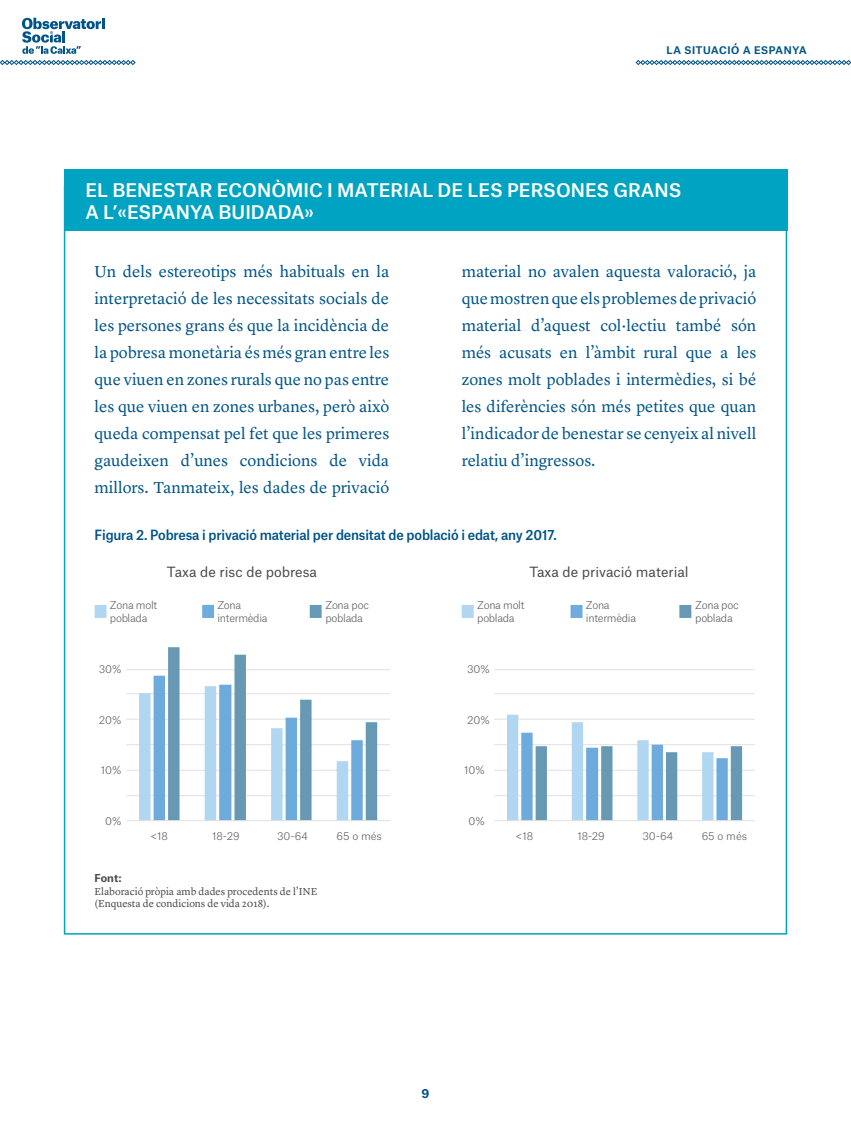
<style>
.page{position:relative;width:851px;height:1127px;background:#fff}
.page>*{position:absolute;margin:0;border:0;box-sizing:border-box;transform-origin:0 0}
.t1{font:500 18px/21.6px "Atlas Grotesk";color:#fff}
.t2{font:16.5px/27px "Lyon Text";color:#005487;text-align:justify}
.t3{font:500 13.5px "Atlas Grotesk";letter-spacing:-.015em;color:#005487;scale:.94 1}
.t4{font:13.5px "Atlas Grotesk";color:#4a4a49}
.t5{font:500 12px "Atlas Grotesk";color:#005487}
.t6{font:700 12px "Atlas Grotesk";color:#005487}
.t7{font:300 10.5px/12.6px "Atlas Grotesk";letter-spacing:-.03em;color:#646363}
.t8{font:10.5px/12.6px "Lyon Text";color:#4a4a49}
.t9{font:700 10.5px "Atlas Grotesk";color:#4a4a49}
</style>
<div class="page">
<div style="left:64px;top:170px;width:723px;height:61px;background:#00a3c2"></div>
<div style="left:95px;top:605px;width:11px;height:13px;background:#b0d6f2"></div>
<div style="left:202px;top:605px;width:12px;height:13px;background:#6eabde"></div>
<div style="left:310px;top:605px;width:11px;height:13px;background:#6699b5"></div>
<div style="left:461px;top:605px;width:12px;height:13px;background:#b0d6f2"></div>
<div style="left:570px;top:605px;width:12px;height:13px;background:#6eabde"></div>
<div style="left:679px;top:605px;width:12px;height:13px;background:#6699b5"></div>
<hr style="left:126px;top:669px;width:264px;height:1px;background:#e0e0e0">
<hr style="left:126px;top:693px;width:264px;height:1px;background:#e0e0e0">
<hr style="left:126px;top:719px;width:264px;height:1px;background:#e0e0e0">
<hr style="left:126px;top:744px;width:264px;height:1px;background:#e0e0e0">
<hr style="left:126px;top:770px;width:264px;height:1px;background:#e0e0e0">
<hr style="left:126px;top:795px;width:264px;height:1px;background:#e0e0e0">
<svg style="left:139px;top:647px;width:238px;height:173px"></svg>
<hr style="left:126px;top:820px;width:264px;height:1px;background:#e0e0e0">
<hr style="left:494px;top:669px;width:260px;height:1px;background:#e0e0e0">
<hr style="left:494px;top:693px;width:260px;height:1px;background:#e0e0e0">
<hr style="left:494px;top:719px;width:260px;height:1px;background:#e0e0e0">
<hr style="left:494px;top:744px;width:260px;height:1px;background:#e0e0e0">
<hr style="left:494px;top:770px;width:260px;height:1px;background:#e0e0e0">
<hr style="left:494px;top:795px;width:260px;height:1px;background:#e0e0e0">
<svg style="left:507px;top:715px;width:235px;height:105px"></svg>
<hr style="left:494px;top:820px;width:260px;height:1px;background:#e0e0e0">
<svg style="left:0;top:60px;width:136px;height:5px"></svg>
<svg style="left:22px;top:18px;width:83px;height:36px"></svg>
<svg style="left:635px;top:60px;width:215px;height:5px"></svg>
<p class="t5" style="left:666px;top:39px;width:142px">la situació a espanya</p>
<p class="t1" style="left:85px;top:177px;width:597px">EL BENESTAR ECONÒMIC I MATERIAL DE LES PERSONES GRANS<br>A L’«ESPANYA BUIDADA»</p>
<p class="t2" style="left:95px;top:257px;width:296px">Un dels estereotips més habituals en la interpretació de les necessitats socials de les persones grans és que la incidència de la pobresa monetària és més gran entre les que viuen en zones rurals que no pas entre les que viuen en zones urbanes, però això queda compensat pel fet que les primeres gaudeixen d’unes condicions de vida millors. Tanmateix, les dades de privació</p>
<p class="t2" style="left:461px;top:256px;width:296px">material no avalen aquesta valoració, ja que mostren que els problemes de privació material d’aquest col·lectiu també són més acusats en l’àmbit rural que a les zones molt poblades i intermèdies, si bé les diferències són més petites que quan l’indicador de benestar se cenyeix al nivell relatiu d’ingressos.</p>
<p class="t3" style="left:95px;top:524px;width:493px">Figura 2. Pobresa i privació material per densitat de població i edat, any 2017.</p>
<p class="t4" style="left:167px;top:561px;width:151px">Taxa de risc de pobresa</p>
<p class="t4" style="left:529px;top:561px;width:161px">Taxa de privació material</p>
<p class="t7" style="left:110px;top:598px;width:49px">Zona molt poblada</p>
<p class="t7" style="left:325px;top:598px;width:45px">Zona poc poblada</p>
<p class="t7" style="left:217px;top:598px;width:52px">Zona intermèdia</p>
<p class="t7" style="left:477px;top:598px;width:49px">Zona molt poblada</p>
<p class="t7" style="left:695px;top:598px;width:45px">Zona poc poblada</p>
<p class="t7" style="left:586px;top:598px;width:52px">Zona intermèdia</p>
<p class="t7" style="left:99px;top:662px;width:24px">30%</p>
<p class="t7" style="left:467px;top:662px;width:24px">30%</p>
<p class="t7" style="left:99px;top:712px;width:24px">20%</p>
<p class="t7" style="left:467px;top:712px;width:24px">20%</p>
<p class="t7" style="left:101px;top:763px;width:22px">10%</p>
<p class="t7" style="left:464px;top:763px;width:22px">10%</p>
<p class="t7" style="left:105px;top:813px;width:18px">0%</p>
<p class="t7" style="left:468px;top:813px;width:18px">0%</p>
<p class="t7" style="left:150px;top:828px;width:19px">&lt;18</p>
<p class="t7" style="left:212px;top:828px;width:29px">18-29</p>
<p class="t7" style="left:277px;top:828px;width:32px">30-64</p>
<p class="t7" style="left:336px;top:828px;width:47px">65 o més</p>
<p class="t7" style="left:515px;top:828px;width:19px">&lt;18</p>
<p class="t7" style="left:577px;top:828px;width:29px">18-29</p>
<p class="t7" style="left:642px;top:828px;width:32px">30-64</p>
<p class="t7" style="left:701px;top:828px;width:47px">65 o més</p>
<p class="t9" style="left:95px;top:869px;width:28px">Font:</p>
<p class="t8" style="left:95px;top:884px;width:224px">Elaboració pròpia amb dades procedents de l’INE (Enquesta de condicions de vida 2018).</p>
<p class="t6" style="left:421px;top:1084px;width:9px">9</p>
</div>
